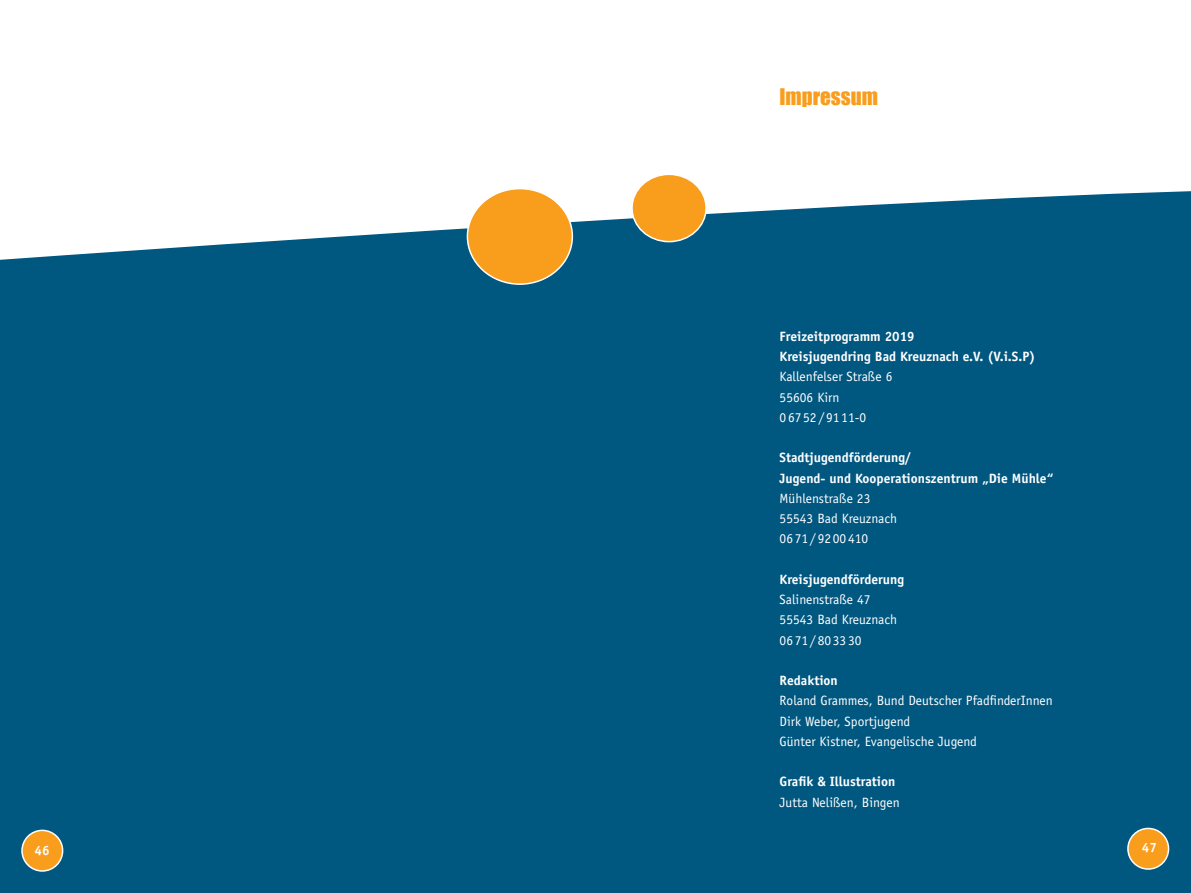
<style>
.page{position:relative;width:1191px;height:893px;background:#fff}
.page>*{position:absolute;margin:0;border:0;box-sizing:border-box;transform-origin:0 0}
.t1{font:21px "Impact";color:#f99d1c}
.t2{font:13.5px/20.2px "Officina Sans";color:#fff}
.t3{font:700 13.5px/20.2px "Officina Sans";color:#fff}
</style>
<div class="page">
<div style="left:0;top:191px;width:1191px;height:702px;background:#005780"></div>
<div style="left:467px;top:189px;width:105px;height:95px;background:#f99d1c;border-radius:50%"></div>
<div style="left:467px;top:188px;width:106px;height:97px;border:2px solid #fff;border-radius:50%"></div>
<div style="left:632px;top:174px;width:74px;height:68px;background:#f99d1c;border-radius:50%"></div>
<div style="left:631px;top:174px;width:76px;height:68px;border:2px solid #fff;border-radius:50%"></div>
<div style="left:22px;top:830px;width:41px;height:41px;background:#f99d1c;border-radius:50%"></div>
<div style="left:21px;top:830px;width:42px;height:42px;border:2px solid #fff;border-radius:50%"></div>
<div style="left:1128px;top:828px;width:40px;height:41px;background:#f99d1c;border-radius:50%"></div>
<div style="left:1127px;top:828px;width:42px;height:42px;border:2px solid #fff;border-radius:50%"></div>
<h1 class="t1" style="left:779px;top:80px;width:100px">Impressum</h1>
<p class="t3" style="left:779px;top:326px;width:257px">Freizeitprogramm 2019<br>Kreisjugendring Bad Kreuznach e.V. (V.i.S.P)</p>
<p class="t2" style="left:779px;top:367px;width:114px">Kallenfelser Straße 6<br>55606 Kirn<br>0 67 52 / 91 11-0</p>
<p class="t3" style="left:779px;top:447px;width:275px">Stadtjugendförderung/<br>Jugend- und Kooperationszentrum „Die Mühle“</p>
<p class="t2" style="left:779px;top:488px;width:119px">Mühlenstraße 23<br>55543 Bad Kreuznach<br>06 71/ 92 00 410</p>
<p class="t3" style="left:779px;top:569px;width:126px">Kreisjugendförderung</p>
<p class="t2" style="left:779px;top:589px;width:119px">Salinenstraße 47<br>55543 Bad Kreuznach<br>0671/803330</p>
<p class="t3" style="left:779px;top:670px;width:60px">Redaktion</p>
<p class="t2" style="left:779px;top:691px;width:275px">Roland Grammes, Bund Deutscher PfadfinderInnen<br>Dirk Weber, Sportjugend<br>Günter Kistner, Evangelische Jugend</p>
<p class="t3" style="left:779px;top:771px;width:117px">Grafik &amp; Illustration</p>
<p class="t2" style="left:779px;top:792px;width:122px">Jutta Nelißen, Bingen</p>
<p class="t3" style="left:35px;top:840px;width:17px">46</p>
<p class="t3" style="left:1141px;top:837px;width:17px">47</p>
</div>
